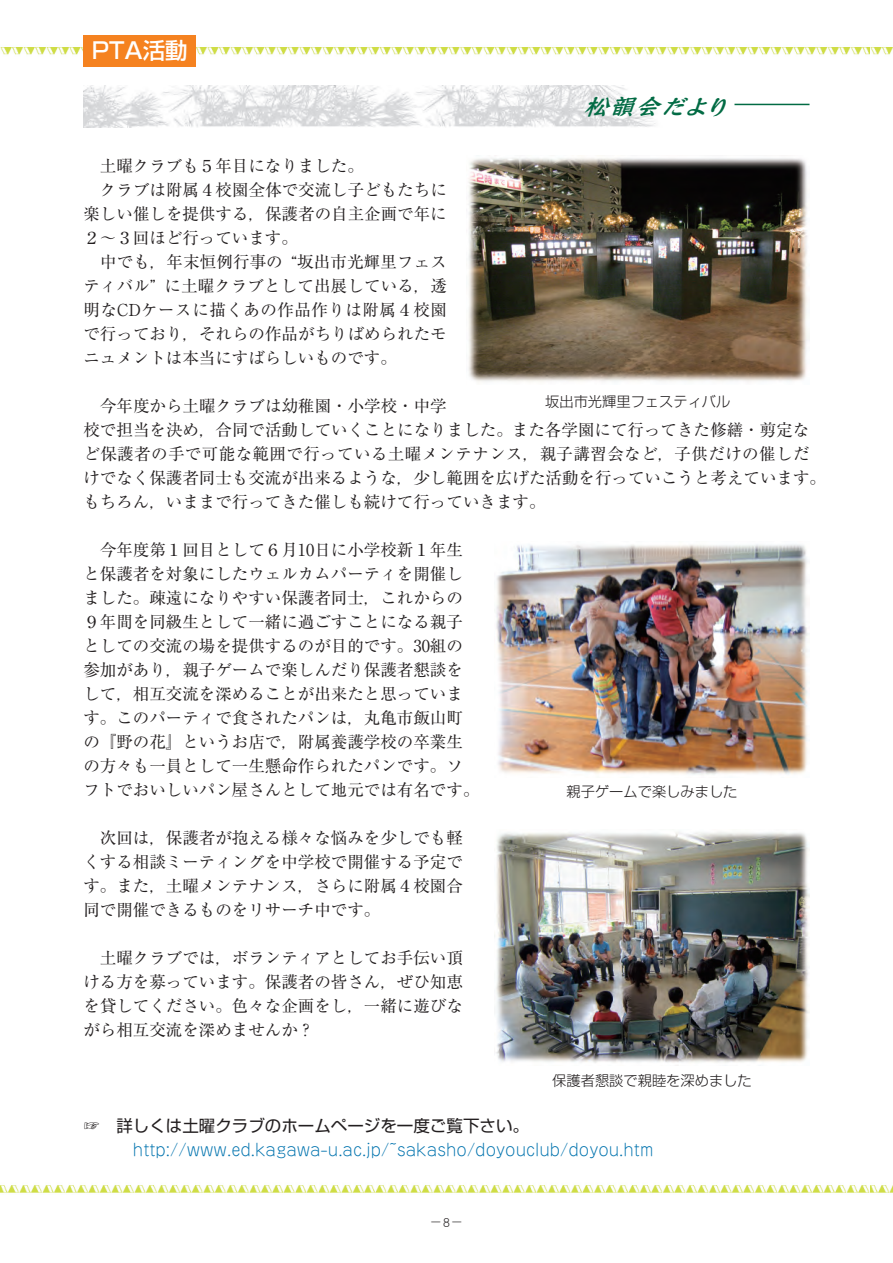
<style>
.page{position:relative;width:893px;height:1263px;background:#fff}
.page>*{position:absolute;margin:0;border:0;box-sizing:border-box;transform-origin:0 0}
.t1{font:italic 24px "DF So Kai Sho Std W7 90 ms RKSJ H";color:#026b44;scale:1.06 1}
.t2{font:500 22.5px "Shin Go Pro";color:#fff}
.t3{font:16.5px/24px "Ryumin Pr 5";color:#231f20}
.t4{font:300 16.5px "Jun 101 Pro";color:#0073ae}
.t5{font:16.5px "Shin Go Pr 5";color:#231f20}
.t6{font:300 14.25px "Shin Go Pr 5";color:#231f20}
.t7{font:13.5px "DF Maru Gothic Std W3";color:#231f20}
</style>
<div class="page">
<img style="left:83px;top:85px;width:573px;height:43px">
<hr style="left:734px;top:104px;width:75px;height:1px;background:#026b44">
<img style="left:0;top:47px;width:870px;height:8px">
<img style="left:0;top:1185px;width:870px;height:8px">
<img style="left:870px;top:47px;width:23px;height:8px">
<img style="left:870px;top:1185px;width:23px;height:8px">
<div style="left:83px;top:35px;width:113px;height:31px;background:#f58220"></div>
<img style="left:468px;top:158px;width:341px;height:224px">
<img style="left:496px;top:832px;width:313px;height:231px">
<img style="left:496px;top:544px;width:312px;height:231px">
<h2 class="t2" style="left:92px;top:32px;width:97px">PTA活動</h2>
<h1 class="t1" style="left:583px;top:94px;width:147px">松韻会だより</h1>
<p class="t3" style="left:83px;top:152px;width:365px">　土曜クラブも５年目になりました。<br>　クラブは附属４校園全体で交流し子どもたちに楽しい催しを提供する，保護者の自主企画で年に<br>２～３回ほど行っています。<br>　中でも，年末恒例行事の “坂出市光輝里フェスティバル” に土曜クラブとして出展している，透明なCDケースに描くあの作品作りは附属４校園で行っており，それらの作品がちりばめられたモニュメントは本当にすばらしいものです。</p>
<p class="t3" style="left:83px;top:392px;width:744px">　今年度から土曜クラブは幼稚園・小学校・中学<br>校で担当を決め，合同で活動していくことになりました。また各学園にて行ってきた修繕・剪定など保護者の手で可能な範囲で行っている土曜メンテナンス，親子講習会など，子供だけの催しだけでなく保護者同士も交流が出来るような，少し範囲を広げた活動を行っていこうと考えています。もちろん，いままで行ってきた催しも続けて行っていきます。</p>
<p class="t3" style="left:83px;top:536px;width:397px">　今年度第１回目として６月10日に小学校新１年生と保護者を対象にしたウェルカムパーティを開催しました。疎遠になりやすい保護者同士，これからの<br>９年間を同級生として一緒に過ごすことになる親子としての交流の場を提供するのが目的です。30組の参加があり，親子ゲームで楽しんだり保護者懇談をして，相互交流を深めることが出来たと思っています。このパーティで食されたパンは，丸亀市飯山町の『野の花』というお店で，附属養護学校の卒業生の方々も一員として一生懸命作られたパンです。ソフトでおいしいパン屋さんとして地元では有名です。</p>
<p class="t3" style="left:83px;top:824px;width:381px;text-align:justify">　次回は，保護者が抱える様々な悩みを少しでも軽くする相談ミーティングを中学校で開催する予定です。また，土曜メンテナンス，さらに附属４校園合同で開催できるものをリサーチ中です。</p>
<p class="t3" style="left:83px;top:944px;width:381px;text-align:justify">　土曜クラブでは，ボランティアとしてお手伝い頂ける方を募っています。保護者の皆さん，ぜひ知恵を貸してください。色々な企画をし，一緒に遊びながら相互交流を深めませんか？</p>
<p class="t6" style="left:545px;top:389px;width:187px">坂出市光輝里フェスティバル</p>
<p class="t6" style="left:566px;top:780px;width:172px">親子ゲームで楽しみました</p>
<p class="t6" style="left:552px;top:1068px;width:201px">保護者懇談で親睦を深めました</p>
<p class="t5" style="left:83px;top:1112px;width:447px">☞　詳しくは土曜クラブのホームページを一度ご覧下さい。</p>
<p class="t4" style="left:83px;top:1136px;width:572px">　　　http://www.ed.kagawa-u.ac.jp/̃sakasho/doyouclub/doyou.htm</p>
<p class="t7" style="left:429px;top:1215px;width:36px">－8－</p>
</div>
